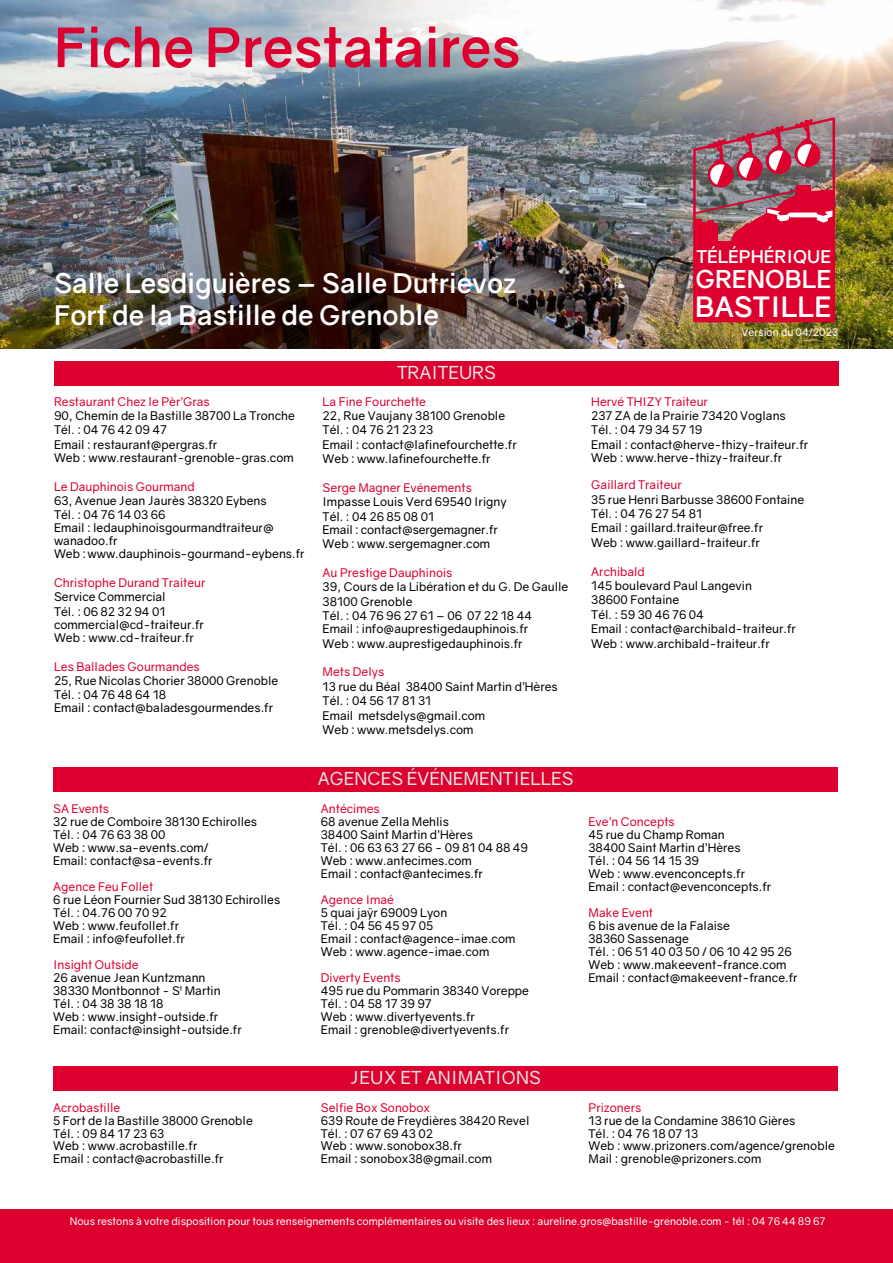
<style>
.page{position:relative;width:893px;height:1263px;background:#fff}
.page>*{position:absolute;margin:0;border:0;box-sizing:border-box;transform-origin:0 0}
.t1{font:700 54px "Gravity";color:#dd002e}
.t2{font:700 28.05px "Gravity";color:#fff}
.t3{font:700 27px/32.4px "Gravity";color:#fff}
.t4{font:700 24.6px "Gravity";color:#fff}
.t5{font:18px "Gravity";color:#e2e5e5}
.t6{font:700 17.55px "Gravity";color:#fff}
.t7{font:12px/12.9px "Gravity";color:#000}
.t8{font:12px "Gravity";color:#dd002e}
.t9{font:10.5px "Gravity";color:#fff}
</style>
<div class="page">
<div style="left:0;top:1209px;width:893px;height:54px;background:#dd002e"></div>
<img style="left:0;top:0;width:893px;height:349px">
<div style="left:54px;top:361px;width:785px;height:25px;background:#dd002e"></div>
<div style="left:53px;top:767px;width:785px;height:25px;background:#dd002e"></div>
<img style="left:691px;top:116px;width:146px;height:208px">
<div style="left:53px;top:1066px;width:785px;height:25px;background:#dd002e"></div>
<h1 class="t1" style="left:54px;top:14px;width:468px">Fiche Prestataires</h1>
<h3 class="t3" style="left:54px;top:267px;width:464px">Salle Lesdiguières – Salle Dutrievoz<br>Fort de la Bastille de Grenoble</h3>
<p class="t8" style="left:54px;top:394px;width:157px">Restaurant Chez le Pèr’Gras</p>
<p class="t7" style="left:54px;top:408px;width:243px;line-height:14.4px">90, Chemin de la Bastille 38700 La Tronche<br>Tél. : 04 76 42 09 47<br>Email : restaurant@pergras.fr</p>
<p class="t7" style="left:54px;top:451px;width:241px">Web : www.restaurant-grenoble-gras.com</p>
<p class="t8" style="left:54px;top:479px;width:142px">Le Dauphinois Gourmand</p>
<p class="t7" style="left:54px;top:493px;width:214px;line-height:14.4px">63, Avenue Jean Jaurès 38320 Eybens<br>Tél. : 04 76 14 03 66</p>
<p class="t7" style="left:54px;top:522px;width:252px">Email : ledauphinoisgourmandtraiteur@ wanadoo.fr<br>Web : www.dauphinois-gourmand-eybens.fr</p>
<p class="t8" style="left:54px;top:575px;width:153px">Christophe Durand Traiteur</p>
<p class="t7" style="left:54px;top:590px;width:113px;line-height:14.4px">Service Commercial<br>Tél. : 06 82 32 94 01</p>
<p class="t7" style="left:54px;top:618px;width:151px">commercial@cd-traiteur.fr<br>Web : www.cd-traiteur.fr</p>
<p class="t8" style="left:54px;top:659px;width:147px">Les Ballades Gourmandes</p>
<p class="t7" style="left:54px;top:673px;width:226px;line-height:14.4px">25, Rue Nicolas Chorier 38000 Grenoble<br>Tél. : 04 76 48 64 18</p>
<p class="t7" style="left:54px;top:701px;width:221px">Email : contact@baladesgourmendes.fr</p>
<p class="t8" style="left:53px;top:802px;width:57px">SA Events</p>
<p class="t7" style="left:53px;top:816px;width:205px">32 rue de Comboire 38130 Echirolles<br>Tél. : 04 76 63 38 00<br>Web : www.sa-events.com/<br>Email: contact@sa-events.fr</p>
<p class="t8" style="left:53px;top:879px;width:102px">Agence Feu Follet</p>
<p class="t7" style="left:53px;top:893px;width:228px">6 rue Léon Fournier Sud 38130 Echirolles<br>Tél. : 04.76 00 70 92<br>Web : www.feufollet.fr<br>Email : info@feufollet.fr</p>
<p class="t8" style="left:53px;top:957px;width:87px">Insight Outside</p>
<p class="t7" style="left:53px;top:971px;width:190px">26 avenue Jean Kuntzmann<br>38330 Montbonnot - S<sup>t</sup> Martin<br>Tél. : 04 38 38 18 18<br>Web : www.insight-outside.fr<br>Email: contact@insight-outside.fr</p>
<p class="t8" style="left:53px;top:1100px;width:69px">Acrobastille</p>
<p class="t7" style="left:53px;top:1114px;width:201px">5 Fort de la Bastille 38000 Grenoble<br>Tél. : 09 84 17 23 63<br>Web : www.acrobastille.fr<br>Email : contact@acrobastille.fr</p>
<h3 class="t5" style="left:397px;top:361px;width:100px">TRAITEURS</h3>
<p class="t8" style="left:323px;top:394px;width:105px">La Fine Fourchette</p>
<p class="t7" style="left:323px;top:408px;width:196px;line-height:14.4px">22, Rue Vaujany 38100 Grenoble<br>Tél. : 04 76 21 23 23<br>Email : contact@lafinefourchette.fr<br>Web : www.lafinefourchette.fr</p>
<p class="t8" style="left:323px;top:480px;width:151px">Serge Magner Evénements</p>
<p class="t7" style="left:323px;top:495px;width:186px;line-height:14.4px">Impasse Louis Verd 69540 Irigny<br>Tél. : 04 26 85 08 01</p>
<p class="t7" style="left:323px;top:522px;width:177px;line-height:14.4px">Email : contact@sergemagner.fr<br>Web : www.sergemagner.com</p>
<p class="t8" style="left:323px;top:565px;width:131px">Au Prestige Dauphinois</p>
<p class="t7" style="left:323px;top:580px;width:247px;line-height:14.4px">39, Cours de la Libération et du G. De Gaulle<br>38100 Grenoble<br>Tél. : 04 76 96 27 61 – 06 07 22 18 44</p>
<p class="t7" style="left:323px;top:622px;width:207px;line-height:14.4px">Email : info@auprestigedauphinois.fr<br>Web : www.auprestigedauphinois.fr</p>
<p class="t8" style="left:323px;top:665px;width:63px">Mets Delys</p>
<p class="t7" style="left:323px;top:679px;width:237px;line-height:14.4px">13 rue du Béal 38400 Saint Martin d’Hères<br>Tél. : 04 56 17 81 31<br>Email metsdelys@gmail.com<br>Web : www.metsdelys.com</p>
<h3 class="t5" style="left:318px;top:767px;width:257px">AGENCES ÉVÉNEMENTIELLES</h3>
<p class="t8" style="left:321px;top:802px;width:60px">Antécimes</p>
<p class="t7" style="left:321px;top:816px;width:209px">68 avenue Zella Mehlis<br>38400 Saint Martin d’Hères<br>Tél. : 06 63 63 27 66 - 09 81 04 88 49<br>Web : www.antecimes.com<br>Email : contact@antecimes.fr</p>
<p class="t8" style="left:321px;top:892px;width:74px">Agence Imaé</p>
<p class="t7" style="left:321px;top:906px;width:196px">5 quai jaÿr 69009 Lyon<br>Tél. : 04 56 45 97 05<br>Email : contact@agence-imae.com<br>Web : www.agence-imae.com</p>
<p class="t8" style="left:321px;top:970px;width:81px">Diverty Events</p>
<p class="t7" style="left:321px;top:984px;width:210px">495 rue du Pommarin 38340 Voreppe<br>Tél. : 04 58 17 39 97<br>Web : www.divertyevents.fr<br>Email : grenoble@divertyevents.fr</p>
<h3 class="t5" style="left:350px;top:1066px;width:192px">JEUX ET ANIMATIONS</h3>
<p class="t8" style="left:321px;top:1100px;width:111px">Selfie Box Sonobox</p>
<p class="t7" style="left:321px;top:1114px;width:210px">639 Route de Freydières 38420 Revel<br>Tél. : 07 67 69 43 02<br>Web : www.sonobox38.fr<br>Email : sonobox38@gmail.com</p>
<h3 class="t6" style="left:696px;top:245px;width:136px">TÉLÉPHÉRIQUE</h3>
<h3 class="t4" style="left:695px;top:264px;width:137px">GRENOBLE</h3>
<h2 class="t2" style="left:695px;top:289px;width:138px">BASTILLE</h2>
<p class="t9" style="left:742px;top:326px;width:98px">Version du 04/2023</p>
<p class="t8" style="left:591px;top:394px;width:118px">Hervé THIZY Traiteur</p>
<p class="t7" style="left:591px;top:408px;width:219px;line-height:14.4px">237 ZA de la Prairie 73420 Voglans<br>Tél. : 04 79 34 57 19<br>Email : contact@herve-thizy-traiteur.fr</p>
<p class="t7" style="left:591px;top:451px;width:192px">Web : www.herve-thizy-traiteur.fr</p>
<p class="t8" style="left:591px;top:477px;width:92px">Gaillard Traiteur</p>
<p class="t7" style="left:591px;top:492px;width:214px;line-height:14.4px">35 rue Henri Barbusse 38600 Fontaine<br>Tél. : 04 76 27 54 81<br>Email : gaillard.traiteur@free.fr<br>Web : www.gaillard-traiteur.fr</p>
<p class="t8" style="left:591px;top:564px;width:55px">Archibald</p>
<p class="t7" style="left:591px;top:578px;width:206px;line-height:14.4px">145 boulevard Paul Langevin<br>38600 Fontaine<br>Tél. : 59 30 46 76 04<br>Email : contact@archibald-traiteur.fr<br>Web : www.archibald-traiteur.fr</p>
<p class="t8" style="left:589px;top:815px;width:88px">Eve’n Concepts</p>
<p class="t7" style="left:589px;top:828px;width:184px">45 rue du Champ Roman<br>38400 Saint Martin d’Hères<br>Tél. : 04 56 14 15 39<br>Web : www.evenconcepts.fr<br>Email : contact@evenconcepts.fr</p>
<p class="t8" style="left:589px;top:905px;width:66px">Make Event</p>
<p class="t7" style="left:589px;top:919px;width:210px">6 bis avenue de la Falaise<br>38360 Sassenage<br>Tél. : 06 51 40 03 50 / 06 10 42 95 26<br>Web : www.makeevent-france.com<br>Email : contact@makeevent-france.fr</p>
<p class="t8" style="left:589px;top:1100px;width:54px">Prizoners</p>
<p class="t7" style="left:589px;top:1114px;width:248px">13 rue de la Condamine 38610 Gières<br>Tél. : 04 76 18 07 13<br>Web : www.prizoners.com/agence/grenoble<br>Mail : grenoble@prizoners.com</p>
<p class="t9" style="left:70px;top:1214px;width:757px">Nous restons à votre disposition pour tous renseignements complémentaires ou visite des lieux : aureline.gros@bastille-grenoble.com - tél : 04 76 44 89 67</p>
</div>
